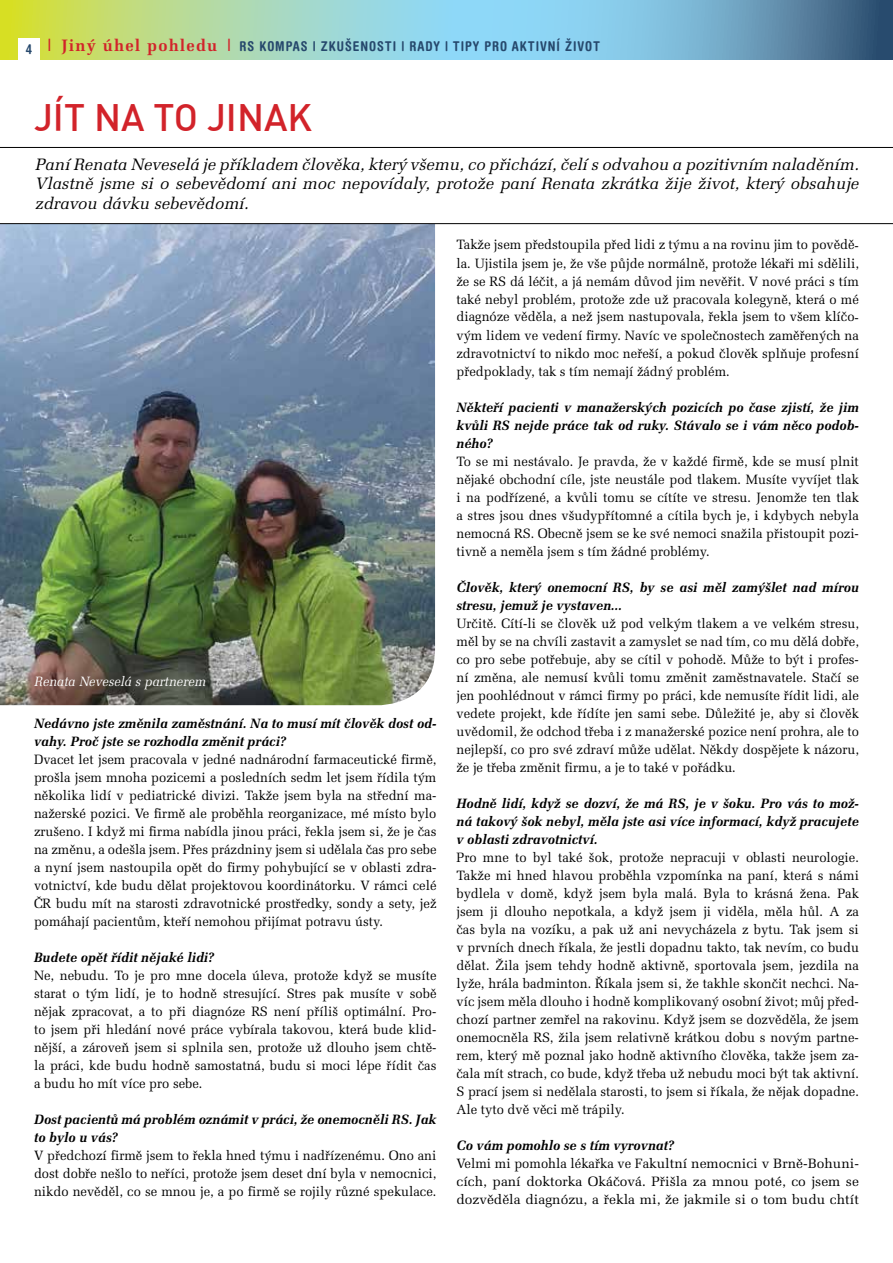
<style>
.page{position:relative;width:893px;height:1263px;background:#fff}
.page>*{position:absolute;margin:0;border:0;box-sizing:border-box;transform-origin:0 0}
.t1{font:500 37.5px "DINCE";color:#d2232a}
.t2{font:italic 16.5px/19.5px "Melior CE";color:#000;text-align:justify}
.t3{font:13.5px/18px "Melior CE";color:#000;text-align:justify;scale:.96 1}
.t4{font:italic 700 13.5px/18px "Melior CE";color:#000;scale:.96 1}
.t5{font:700 condensed 13.5px "Helvetica Rounded";letter-spacing:.07em;color:#26486c}
.t6{font:italic 13.5px "Melior CE";color:#fff;scale:.95 1}
.s1{font-family:"Melior CE";font-stretch:normal;font-size:16.5px;color:#d2232a}
</style>
<div class="page">
<svg style="left:0;top:0;width:893px;height:60px;background:#92c3b7"></svg>
<hr style="left:0;top:147px;width:893px;height:1px;background:#000">
<div style="left:18px;top:39px;width:22px;height:21px;background:#fff"></div>
<img style="left:0;top:224px;width:435px;height:481px">
<hr style="left:0;top:223px;width:893px;height:1px;background:#000">
<p class="t5" style="left:26px;top:41px;width:8px">4</p>
<p class="t5" style="left:44px;top:38px;width:557px"><span class="s1">| Jiný úhel pohledu |</span> RS KOMPAS | ZKUŠENOSTI | RADY | TIPY PRO AKTIVNÍ ŽIVOT</p>
<h1 class="t1" style="left:34px;top:94px;width:280px">JÍT NA TO JINAK</h1>
<p class="t2" style="left:35px;top:155px;width:825px">Paní Renata Neveselá je příkladem člověka, který všemu, co přichází, čelí s odvahou a pozitivním naladěním.<br>Vlastně jsme si o sebevědomí ani moc nepovídaly, protože paní Renata zkrátka žije život, který obsahuje zdravou dávku sebevědomí.</p>
<p class="t6" style="left:34px;top:674px;width:182px">Renata Neveselá s partnerem</p>
<p class="t4" style="left:34px;top:715px;width:421px">Nedávno jste změnila zaměstnání. Na to musí mít člověk dost od&shy;vahy. Proč jste se rozhodla změnit práci?</p>
<p class="t3" style="left:34px;top:751px;width:421px">Dvacet let jsem pracovala v jedné nadnárodní farmaceutické firmě, prošla jsem mnoha pozicemi a posledních sedm let jsem řídila tým několika lidí v pediatrické divizi. Takže jsem byla na střední ma&shy;nažerské pozici. Ve firmě ale proběhla reorganizace, mé místo bylo zrušeno. I když mi firma nabídla jinou práci, řekla jsem si, že je čas na změnu, a odešla jsem. Přes prázdniny jsem si udělala čas pro sebe a nyní jsem nastoupila opět do firmy pohybující se v oblasti zdra&shy;votnictví, kde budu dělat projektovou koordinátorku. V rámci celé ČR budu mít na starosti zdravotnické prostředky, sondy a sety, jež pomáhají pacientům, kteří nemohou přijímat potravu ústy.</p>
<p class="t4" style="left:34px;top:949px;width:189px">Budete opět řídit nějaké lidi?</p>
<p class="t3" style="left:34px;top:967px;width:421px">Ne, nebudu. To je pro mne docela úleva, protože když se musíte starat o tým lidí, je to hodně stresující. Stres pak musíte v sobě nějak zpracovat, a to při diagnóze RS není příliš optimální. Pro&shy;to jsem při hledání nové práce vybírala takovou, která bude klid&shy;nější, a zároveň jsem si splnila sen, protože už dlouho jsem chtě&shy;la práci, kde budu hodně samostatná, budu si moci lépe řídit čas a budu ho mít více pro sebe.</p>
<p class="t4" style="left:34px;top:1111px;width:421px">Dost pacientů má problém oznámit v práci, že onemocněli RS. Jak to bylo u vás?</p>
<p class="t3" style="left:34px;top:1147px;width:421px">V předchozí firmě jsem to řekla hned týmu i nadřízenému. Ono ani dost dobře nešlo to neříci, protože jsem deset dní byla v nemocnici, nikdo nevěděl, co se mnou je, a po firmě se rojily různé spekulace.</p>
<p class="t3" style="left:456px;top:236px;width:421px">Takže jsem předstoupila před lidi z týmu a na rovinu jim to povědě&shy;la. Ujistila jsem je, že vše půjde normálně, protože lékaři mi sdělili, že se RS dá léčit, a já nemám důvod jim nevěřit. V nové práci s tím také nebyl problém, protože zde už pracovala kolegyně, která o mé diagnóze věděla, a než jsem nastupovala, řekla jsem to všem klíčo&shy;vým lidem ve vedení firmy. Navíc ve společnostech zaměřených na zdravotnictví to nikdo moc neřeší, a pokud člověk splňuje profesní předpoklady, tak s tím nemají žádný problém.</p>
<p class="t4" style="left:456px;top:398px;width:421px;text-align:justify">Někteří pacienti v manažerských pozicích po čase zjistí, že jim kvůli RS nejde práce tak od ruky. Stávalo se i vám něco podob&shy;ného?</p>
<p class="t3" style="left:456px;top:452px;width:421px">To se mi nestávalo. Je pravda, že v každé firmě, kde se musí plnit nějaké obchodní cíle, jste neustále pod tlakem. Musíte vyvíjet tlak i na podřízené, a kvůli tomu se cítíte ve stresu. Jenomže ten tlak a stres jsou dnes všudypřítomné a cítila bych je, i kdybych nebyla nemocná RS. Obecně jsem se ke své nemoci snažila přistoupit pozi&shy;tivně a neměla jsem s tím žádné problémy.</p>
<p class="t4" style="left:456px;top:578px;width:421px">Člověk, který onemocní RS, by se asi měl zamýšlet nad mírou stresu, jemuž je vystaven...</p>
<p class="t3" style="left:456px;top:614px;width:421px">Určitě. Cítí-li se člověk už pod velkým tlakem a ve velkém stresu, měl by se na chvíli zastavit a zamyslet se nad tím, co mu dělá dobře, co pro sebe potřebuje, aby se cítil v pohodě. Může to být i profes&shy;ní změna, ale nemusí kvůli tomu změnit zaměstnavatele. Stačí se jen poohlédnout v rámci firmy po práci, kde nemusíte řídit lidi, ale vedete projekt, kde řídíte jen sami sebe. Důležité je, aby si člověk uvědomil, že odchod třeba i z manažerské pozice není prohra, ale to nejlepší, co pro své zdraví může udělat. Někdy dospějete k názoru, že je třeba změnit firmu, a je to také v pořádku.</p>
<p class="t4" style="left:456px;top:794px;width:421px;text-align:justify">Hodně lidí, když se dozví, že má RS, je v šoku. Pro vás to mož&shy;ná takový šok nebyl, měla jste asi více informací, když pracujete v oblasti zdravotnictví.</p>
<p class="t3" style="left:456px;top:848px;width:421px">Pro mne to byl také šok, protože nepracuji v oblasti neurologie.<br>Takže mi hned hlavou proběhla vzpomínka na paní, která s námi bydlela v domě, když jsem byla malá. Byla to krásná žena. Pak jsem ji dlouho nepotkala, a když jsem ji viděla, měla hůl. A za čas byla na vozíku, a pak už ani nevycházela z bytu. Tak jsem si v prvních dnech říkala, že jestli dopadnu takto, tak nevím, co budu dělat. Žila jsem tehdy hodně aktivně, sportovala jsem, jezdila na lyže, hrála badminton. Říkala jsem si, že takhle skončit nechci. Na&shy;víc jsem měla dlouho i hodně komplikovaný osobní život; můj před&shy;chozí partner zemřel na rakovinu. Když jsem se dozvěděla, že jsem onemocněla RS, žila jsem relativně krátkou dobu s novým partne&shy;rem, který mě poznal jako hodně aktivního člověka, takže jsem za&shy;čala mít strach, co bude, když třeba už nebudu moci být tak aktivní.<br>S prací jsem si nedělala starosti, to jsem si říkala, že nějak dopadne.<br>Ale tyto dvě věci mě trápily.</p>
<p class="t4" style="left:456px;top:1136px;width:228px">Co vám pomohlo se s tím vyrovnat?</p>
<p class="t3" style="left:456px;top:1154px;width:421px">Velmi mi pomohla lékařka ve Fakultní nemocnici v Brně-Bohuni&shy;cích, paní doktorka Okáčová. Přišla za mnou poté, co jsem se dozvěděla diagnózu, a řekla mi, že jakmile si o tom budu chtít</p>
</div>
